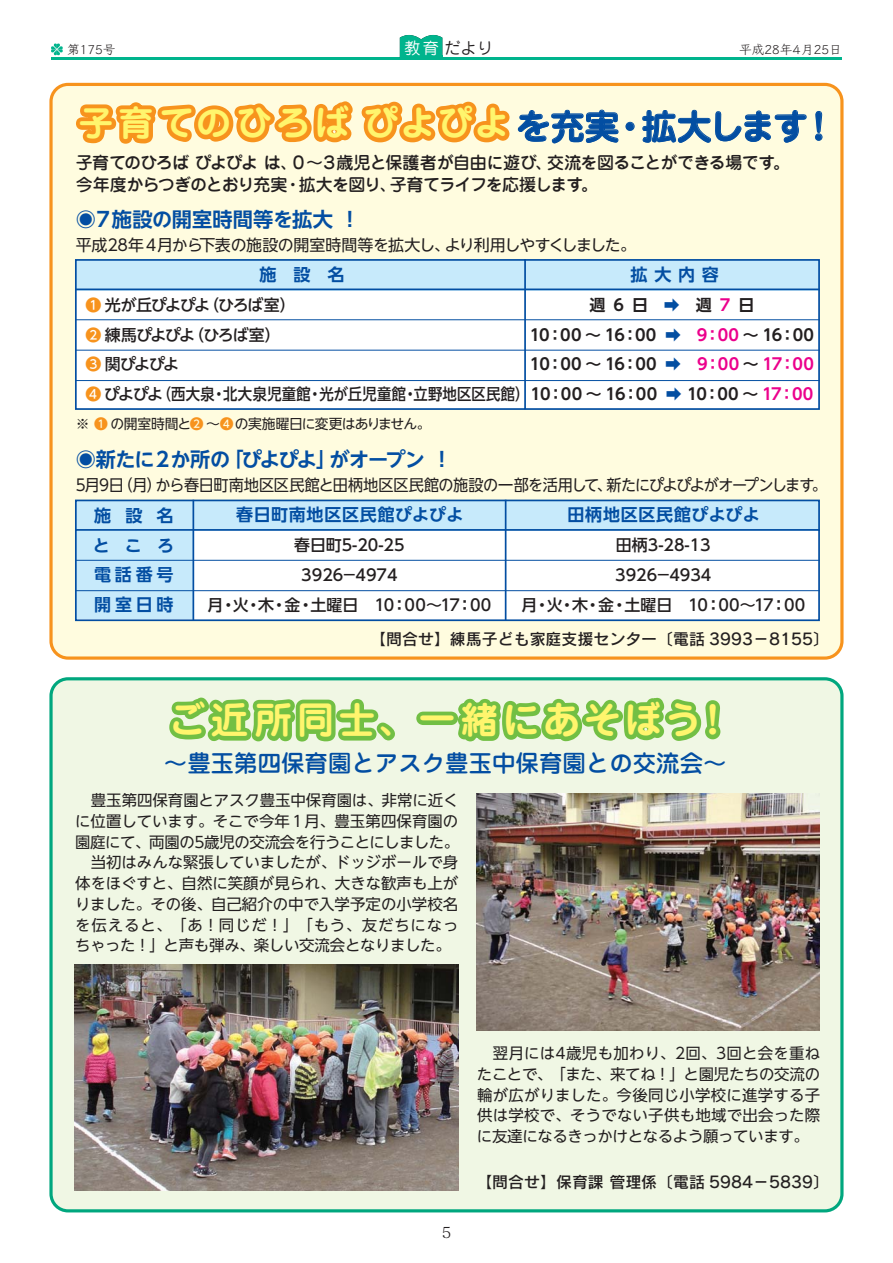
<style>
.page{position:relative;width:893px;height:1263px;background:#fff}
.page>*{position:absolute;margin:0;border:0;box-sizing:border-box;transform-origin:0 0}
.t1{font:37.2px "Jun 501 Pro Bold 90 pv RKSJ H";letter-spacing:.115em;color:#fff56d}
.t2{font:34.95px "Jun 501 Pro Bold 90 pv RKSJ H";letter-spacing:.06em;color:#fff56d}
.t3{font:23.4px "Jun 34 Pro Medium 90 pv RKSJ H";color:#034ea2}
.t4{font:20.25px "UD Shin Go NT Pro De Bold 90 pv RKSJ H";letter-spacing:-.06em;color:#034ea2}
.t5{font:20.25px "UD Shin Go NT Pro De Bold 90 pv RKSJ H";letter-spacing:.005em;color:#034ea2}
.t6{font:16.95px/22.4px "Jun 34 Pro Medium 90 pv RKSJ H";letter-spacing:-.045em;color:#231f20}
.t7{font:16.95px/29.7px "UD Shin Go NT Pro De Bold 90 pv RKSJ H";letter-spacing:.045em;color:#034ea2;text-align:justify}
.t8{font:15.9px/29.7px "UD Shin Go NT Pro Medium 90 pv RKSJ H";color:#231f20;text-align:center}
.t9{font:15.9px "Rodin Pro DB 90 pv RKSJ H";color:#231f20}
.t10{font:15.9px "UD Shin Go NT Pro Regular 90 pv RKSJ H";letter-spacing:-.04em;color:#231f20;scale:.95 1}
.t11{font:15.9px/29.7px "UD Shin Go Pro De Bold 90 pv RKSJ H";letter-spacing:.015em;color:#231f20;text-align:center}
.t12{font:15.9px "UD Shin Go NT Pro Regular 90 pv RKSJ H";letter-spacing:-.04em;color:#231f20}
.t13{font:15.9px "Jun 201 Pro Regular 90 pv RKSJ H";letter-spacing:.09em;color:#231f20}
.t14{font:15.45px/20.7px "UD Shin Go NT Pro Regular 90 pv RKSJ H";letter-spacing:.005em;color:#231f20;text-align:justify}
.t15{font:14.85px "Matisse CID M 90 pv RKSJ H";color:#231f20}
.t16{font:13.8px "UD Shin Go NT Pro Regular 90 pv RKSJ H";letter-spacing:-.035em;color:#231f20}
.t17{font:12.75px "Klee Pro M 90 pv RKSJ H";color:#231f20}
.s1{color:#fff}
.s2{color:#034ea2}
.s3{color:#f7931d}
.s4{font-family:"UD Shin Go Pro De Bold 90 pv RKSJ H"}
.s5{font-family:"UD Shin Go Pro De Bold 90 pv RKSJ H";color:#034ea2}
.s6{font-family:"UD Shin Go Pro De Bold 90 pv RKSJ H";color:#ec008c}
.s7{color:#ec008c}
.s8{font-family:"UD Shin Go NT Pro Medium 90 pv RKSJ H";color:#f7931d}
</style>
<div class="page">
<hr style="left:51px;top:57px;width:791px;height:3px;background:#00b48d">
<svg style="left:400px;top:35px;width:42px;height:20px"></svg>
<div style="left:400px;top:55px;width:42px;height:5px;background:#00b48d"></div>
<svg style="left:51px;top:43px;width:12px;height:12px"></svg>
<div style="left:51px;top:679px;width:791px;height:532px;background:#f0f7e4;border-radius:17px"></div>
<div style="left:49px;top:677px;width:794px;height:535px;border:3px solid #00a77e;border-radius:17px"></div>
<div style="left:51px;top:84px;width:791px;height:574px;background:#fffcdf;border-radius:17px"></div>
<div style="left:49px;top:83px;width:794px;height:577px;border:3px solid #f7931d;border-radius:17px"></div>
<svg style="left:75px;top:259px;width:745px;height:151px;background:#e5f0f8"></svg>
<svg style="left:75px;top:499px;width:745px;height:123px;background:#d9ecf7"></svg>
<hr style="left:76px;top:560px;width:744px;height:1px;background:#034ea2">
<hr style="left:76px;top:590px;width:744px;height:1px;background:#034ea2">
<hr style="left:192px;top:500px;width:2px;height:120px;background:#034ea2">
<svg style="left:169px;top:697px;width:226px;height:45px"></svg>
<svg style="left:412px;top:499px;width:313px;height:243px"></svg>
<div style="left:705px;top:724px;width:15px;height:15px;border:9px solid #72bf44;border-radius:50%"></div>
<img style="left:75px;top:964px;width:383px;height:226px">
<img style="left:476px;top:793px;width:343px;height:238px">
<svg style="left:76px;top:101px;width:543px;height:43px"></svg>
<div style="left:626px;top:122px;width:9px;height:9px;border:1px solid #034ea2;border-radius:50%"></div>
<svg style="left:642px;top:109px;width:165px;height:34px"></svg>
<div style="left:786px;top:124px;width:7px;height:6px;border:1px solid #034ea2;border-radius:50%"></div>
<svg style="left:815px;top:111px;width:7px;height:22px"></svg>
<div style="left:815px;top:133px;width:7px;height:8px;border:1px solid #034ea2;border-radius:50%"></div>
<p class="t17" style="left:67px;top:44px;width:50px">第175号</p>
<p class="t13" style="left:404px;top:42px;width:90px"><span class="s1">教育</span>だより</p>
<p class="t17" style="left:739px;top:44px;width:104px">平成28年４月25日</p>
<h2 class="t2" style="left:79px;top:110px;width:759px">子育てのひろば ぴよぴよ<span class="s2">を充実・拡大します！</span></h2>
<p class="t6" style="left:76px;top:154px;width:716px">子育てのひろば ぴよぴよ は、０～３歳児と保護者が自由に遊び、交流を図ることができる場です。今年度からつぎのとおり充実・拡大を図り、子育てライフを応援します。</p>
<h3 class="t5" style="left:76px;top:212px;width:286px">◉７施設の開室時間等を拡大 ！</h3>
<p class="t12" style="left:76px;top:239px;width:562px">平成28年４月から下表の施設の開室時間等を拡大し、より利用しやすくしました。</p>
<p class="t7" style="left:260px;top:262px;width:86px">施　設　名</p>
<p class="t7" style="left:631px;top:262px;width:90px">拡大内容</p>
<p class="t8" style="left:86px;top:292px;width:729px;text-align:left"><span class="s3">❶</span> 光が丘ぴよぴよ（ひろば室）<br><span class="s3">❷</span> 練馬ぴよぴよ（ひろば室）<br><span class="s3">❸</span> 関ぴよぴよ<br><span class="s3">❹</span> ぴよぴよ（西大泉・北大泉児童館・光が丘児童館・立野地区区民館）<span class="s4">10：00 ～ 16：00</span> <span class="s5">➡</span> <span class="s4">10：00 ～</span> <span class="s6">17：00</span></p>
<p class="t11" style="left:530px;top:292px;width:286px">週 ６ 日　<span class="s2">➡</span>　週 <span class="s7">７</span>日<br>10：00 ～ 16：00 <span class="s2">➡</span> <span class="s7">9：00</span> ～ 16：00<br>10：00 ～ 16：00 <span class="s2">➡</span> <span class="s7">9：00</span> ～ <span class="s7">17：00</span></p>
<p class="t16" style="left:76px;top:418px;width:356px">※ <span class="s8">❶</span> の開室時間と<span class="s8">❷</span> ～<span class="s8">❹</span>の実施曜日に変更はありません。</p>
<h3 class="t4" style="left:76px;top:451px;width:378px">◉新たに２か所の「ぴよぴよ」がオープン ！</h3>
<p class="t10" style="left:76px;top:479px;width:792px">5月9日（月）から春日町南地区区民館と田柄地区区民館の施設の一部を活用して、新たにぴよぴよがオープンします。</p>
<p class="t7" style="left:93px;top:503px;width:83px">施設名ところ電話番号開室日時</p>
<p class="t7" style="left:236px;top:502px;width:229px">春日町南地区区民館ぴよぴよ</p>
<p class="t7" style="left:567px;top:502px;width:194px">田柄地区区民館ぴよぴよ</p>
<p class="t8" style="left:207px;top:533px;width:285px">春日町5-20-25<br>3926－4974<br>月・火・木・金・土曜日　10<span class="s4">：</span>00～17<span class="s4">：</span>00</p>
<p class="t8" style="left:521px;top:533px;width:285px">田柄3-28-13<br>3926－4934<br>月・火・木・金・土曜日　10<span class="s4">：</span>00～17<span class="s4">：</span>00</p>
<p class="t9" style="left:370px;top:633px;width:460px">【問合せ】練馬子ども家庭支援センター〔電話 3993－8155〕</p>
<h1 class="t1" style="left:169px;top:706px;width:564px">ご近所同士、一緒にあそぼう！</h1>
<h3 class="t3" style="left:164px;top:754px;width:564px">～豊玉第四保育園とアスク豊玉中保育園との交流会～</h3>
<p class="t14" style="left:75px;top:792px;width:386px">　豊玉第四保育園とアスク豊玉中保育園は、非常に近くに位置しています。そこで今年１月、豊玉第四保育園の園庭にて、両園の5歳児の交流会を行うことにしました。　当初はみんな緊張していましたが、ドッジボールで身体をほぐすと、自然に笑顔が見られ、大きな歓声も上がりました。その後、自己紹介の中で入学予定の小学校名を伝えると、「あ！同じだ！」「もう、友だちになっちゃった！」と声も弾み、楽しい交流会となりました。</p>
<p class="t15" style="left:442px;top:1226px;width:11px">5</p>
<p class="t14" style="left:477px;top:1045px;width:345px">　翌月には4歳児も加わり、2回、3回と会を重ねたことで、「また、来てね！」と園児たちの交流の輪が広がりました。今後同じ小学校に進学する子供は学校で、そうでない子供も地域で出会った際に友達になるきっかけとなるよう願っています。</p>
<p class="t9" style="left:476px;top:1176px;width:354px">【問合せ】保育課 管理係〔電話 5984－5839〕</p>
</div>
